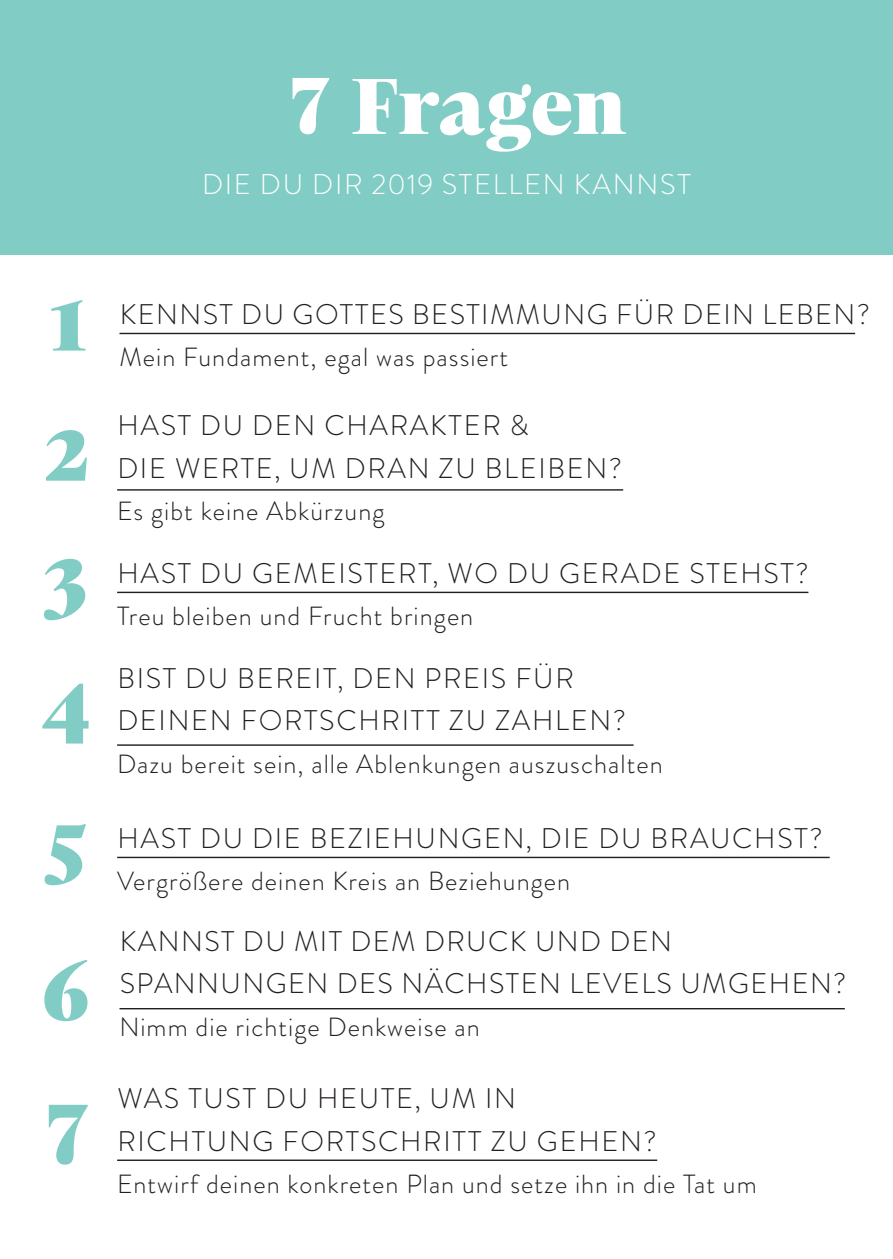
<style>
.page{position:relative;width:893px;height:1259px;background:#fff}
.page>*{position:absolute;margin:0;border:0;box-sizing:border-box;transform-origin:0 0}
.t1{font:900 95.7px/127.8px "FS Neruda Trial";color:#81cdc5;text-align:justify}
.t2{font:900 90px "FS Neruda Trial";letter-spacing:-.025em;color:#fff}
.t3{font:300 28.5px "Brandon Grotesque";letter-spacing:.06em;color:#231f20}
.t4{font:300 28.5px "Brandon Grotesque";letter-spacing:.06em;color:#fff}
.t5{font:300 26.4px "Brandon Grotesque";letter-spacing:.04em;color:#231f20}
</style>
<div class="page">
<div style="left:0;top:0;width:893px;height:255px;background:#81cdc5"></div>
<hr style="left:119px;top:333px;width:736px;height:1px;background:#231f20">
<hr style="left:117px;top:489px;width:506px;height:1px;background:#231f20">
<hr style="left:117px;top:592px;width:691px;height:1px;background:#231f20">
<hr style="left:117px;top:744px;width:517px;height:2px;background:#231f20">
<hr style="left:117px;top:856px;width:713px;height:2px;background:#231f20">
<hr style="left:119px;top:1008px;width:726px;height:1px;background:#231f20">
<hr style="left:117px;top:1159px;width:540px;height:2px;background:#231f20">
<h2 class="t2" style="left:291px;top:60px;width:42px">7</h2>
<h2 class="t2" style="left:351px;top:70px;width:277px">Fragen</h2>
<p class="t4" style="left:202px;top:165px;width:490px">D Ie du di r 2019 stellen kannst</p>
<h1 class="t1" style="left:40px;top:262px;width:53px">1<br>2<br>3<br>4</h1>
<h1 class="t1" style="left:42px;top:777px;width:49px;line-height:145.2px">5<br>6</h1>
<h1 class="t1" style="left:47px;top:1065px;width:44px">7</h1>
<p class="t3" style="left:120px;top:294px;width:20px">KENNST</p>
<p class="t3" style="left:241px;top:294px;width:115px">DU GOTTES</p>
<p class="t3" style="left:412px;top:294px;width:459px">BESTIMMUNG FÜR DEIN LEBEN?</p>
<p class="t5" style="left:119px;top:339px;width:390px">Mein Fundament, egal was passiert</p>
<p class="t3" style="left:117px;top:406px;width:41px">HAST</p>
<p class="t3" style="left:200px;top:406px;width:73px">DU DEN</p>
<p class="t3" style="left:324px;top:406px;width:65px">CHARAKTER</p>
<p class="t3" style="left:510px;top:406px;width:21px">&amp;</p>
<p class="t3" style="left:117px;top:448px;width:103px">DIE WERTE</p>
<p class="t3" style="left:274px;top:448px;width:92px">, U M DRAN</p>
<p class="t3" style="left:439px;top:448px;width:185px">ZU BLEIBEN?</p>
<p class="t5" style="left:117px;top:493px;width:269px">Es gibt keine Abkürzung</p>
<p class="t3" style="left:117px;top:553px;width:41px">HAST</p>
<p class="t3" style="left:200px;top:553px;width:165px">DU GEMEISTERT</p>
<p class="t3" style="left:432px;top:553px;width:170px">, WO DU GERADE</p>
<p class="t3" style="left:689px;top:553px;width:17px">STE</p>
<p class="t3" style="left:740px;top:553px;width:70px">HST?</p>
<p class="t5" style="left:117px;top:598px;width:358px">Treu bleiben und Frucht bringen</p>
<p class="t3" style="left:117px;top:658px;width:158px">BIST DU BERE</p>
<p class="t3" style="left:314px;top:658px;width:59px">IT, DEN</p>
<p class="t3" style="left:424px;top:658px;width:18px">PRE</p>
<p class="t3" style="left:482px;top:658px;width:89px">IS FÜR</p>
<p class="t3" style="left:117px;top:701px;width:71px">DEINEN</p>
<p class="t3" style="left:241px;top:701px;width:60px">FORTS</p>
<p class="t3" style="left:336px;top:701px;width:237px">CHRITT ZU ZAHLEN</p>
<p class="t3" style="left:613px;top:701px;width:15px">?</p>
<p class="t5" style="left:117px;top:746px;width:547px">Dazu bereit sein, alle Ablenkungen auszuschalten</p>
<p class="t3" style="left:117px;top:818px;width:41px">HAST</p>
<p class="t3" style="left:200px;top:818px;width:489px">DU DIE BEZIEHUNGEN, DIE DU BRAU</p>
<p class="t3" style="left:732px;top:818px;width:92px">CHST?</p>
<p class="t5" style="left:117px;top:863px;width:455px">Vergrößere deinen Kreis an Beziehungen</p>
<p class="t3" style="left:120px;top:921px;width:20px">KANNST</p>
<p class="t3" style="left:243px;top:921px;width:202px">DU MIT DEM DRU</p>
<p class="t3" style="left:488px;top:921px;width:69px">CK UND</p>
<p class="t3" style="left:610px;top:921px;width:20px">DEN</p>
<p class="t3" style="left:120px;top:964px;width:21px">SPANNUN</p>
<p class="t3" style="left:266px;top:964px;width:90px">GEN DES</p>
<p class="t3" style="left:401px;top:964px;width:106px">NÄCHSTEN</p>
<p class="t3" style="left:569px;top:964px;width:70px">LEVELS</p>
<p class="t3" style="left:680px;top:964px;width:168px">UMGEHEN?</p>
<p class="t5" style="left:119px;top:1008px;width:362px">N imm die richtige Denkweise an</p>
<p class="t3" style="left:117px;top:1078px;width:89px">WAS TUST</p>
<p class="t3" style="left:265px;top:1078px;width:94px">DU HEUTE</p>
<p class="t3" style="left:414px;top:1078px;width:97px">, UM IN</p>
<p class="t3" style="left:117px;top:1121px;width:95px">RICHTUN</p>
<p class="t3" style="left:253px;top:1121px;width:90px">G FORTS</p>
<p class="t3" style="left:378px;top:1121px;width:280px">CHRITT ZU GEHEN?</p>
<p class="t5" style="left:117px;top:1166px;width:641px">Entwirf deinen konkreten Plan und setze ihn in die Tat um</p>
</div>
